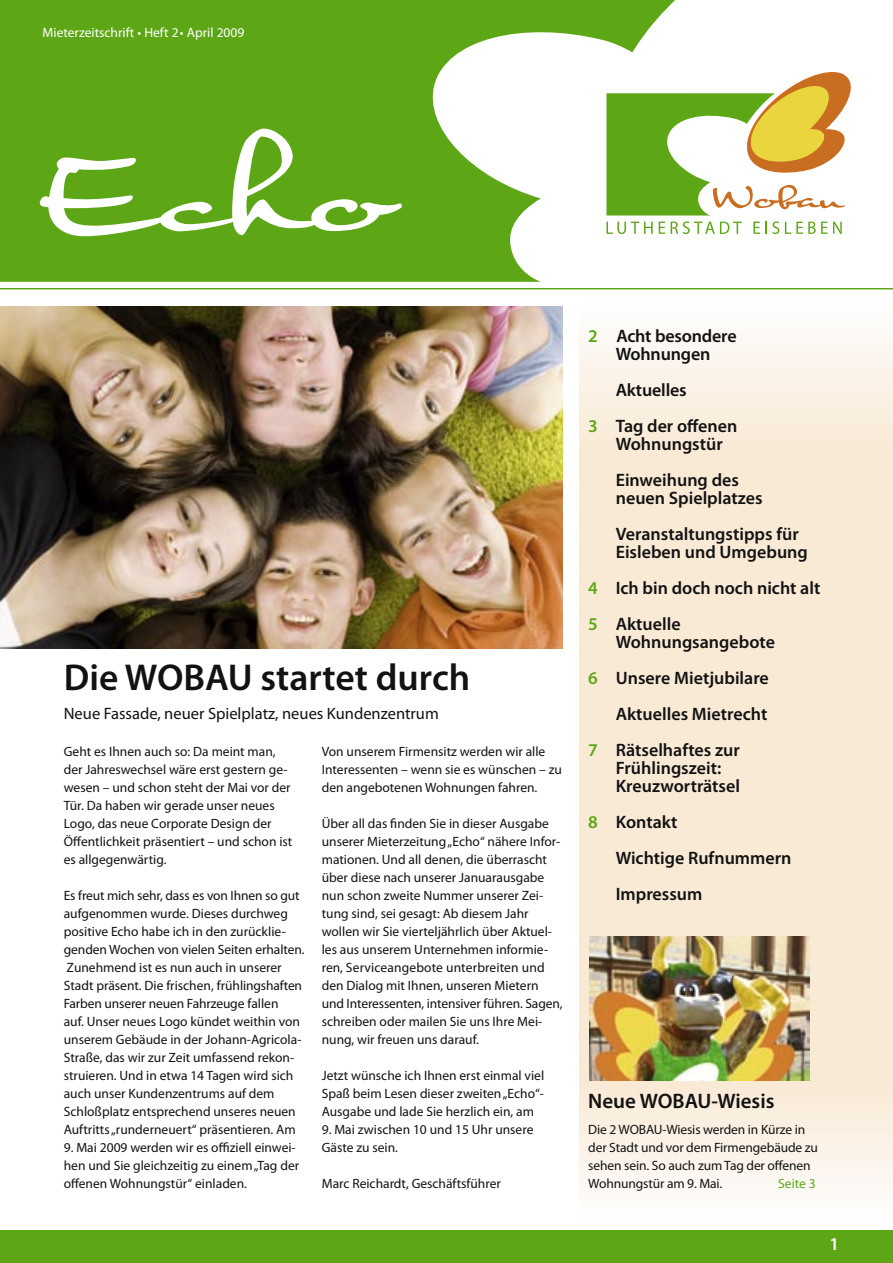
<style>
.page{position:relative;width:893px;height:1263px;background:#fff}
.page>*{position:absolute;margin:0;border:0;box-sizing:border-box;transform-origin:0 0}
.t1{font:120px "Nothing";color:#fff}
.WOBAU_Journal_Haedline{font:600 37.5px "Myriad Pro";color:#121213}
.WOBAU_Journal_Nachrichten{font:600 21px "Myriad Pro";color:#121213}
.WOBAU_Journal_Fließtext{font:600 18px/18px "Myriad Pro";color:#121213}
.t2{font:600 18px "Myriad Pro";color:#fff}
.WOBAU_Journal_Unterzeile_Überschrift{font:16.5px "Myriad Pro";color:#121213}
.WOBAU_Journal_Fließtext-2{font:13.5px/18px "Myriad Pro";color:#121213}
.WOBAU_Journal_Fließtext_Kasten{font:13.5px/18px "Myriad Pro";letter-spacing:-.01em;color:#121213}
.t3{font:13.5px "Myriad Pro";color:#fff}
.WOBAU_Journal_Fließtext_Kasten-2{font:13.5px "Myriad Pro";color:#5da716}
.s1{color:#5da716}
</style>
<div class="page">
<div style="left:0;top:1230px;width:893px;height:33px;background:#5da716"></div>
<svg style="left:580px;top:339px;width:313px;height:849px;background:#f9ebda"></svg>
<svg style="left:0;top:0;width:689px;height:282px;fill:#5da716"></svg>
<img style="left:0;top:306px;width:563px;height:342px">
<svg style="left:606px;top:66px;width:245px;height:149px"></svg>
<svg style="left:606px;top:222px;width:47px;height:12px"></svg>
<svg style="left:659px;top:222px;width:6px;height:12px"></svg>
<svg style="left:671px;top:221px;width:71px;height:13px"></svg>
<svg style="left:753px;top:221px;width:26px;height:13px"></svg>
<svg style="left:785px;top:222px;width:57px;height:12px"></svg>
<img style="left:589px;top:936px;width:220px;height:144px">
<hr style="left:0;top:288px;width:893px;height:1px;background:#5da716">
<p class="t3" style="left:43px;top:25px;width:203px">Mieterzeitschrift • Heft 2 • April 2009</p>
<p class="t1" style="left:34px;top:118px;width:362px">Echo</p>
<p class="WOBAU_Journal_Haedline" style="left:64px;top:657px;width:408px">Die WOBAU startet durch</p>
<p class="WOBAU_Journal_Unterzeile_Überschrift" style="left:64px;top:704px;width:377px">Neue Fassade, neuer Spielplatz, neues Kundenzentrum</p>
<p class="WOBAU_Journal_Fließtext-2" style="left:64px;top:743px;width:213px">Geht es Ihnen auch so: Da meint man,</p>
<p class="WOBAU_Journal_Fließtext-2" style="left:64px;top:761px;width:230px">der Jahreswechsel wäre erst gestern ge&shy;wesen – und schon steht der Mai vor der Tür. Da haben wir gerade unser neues Logo, das neue Corporate Design der Öffentlichkeit präsentiert – und schon ist es allgegenwärtig.</p>
<p class="WOBAU_Journal_Fließtext-2" style="left:64px;top:887px;width:242px">Es freut mich sehr, dass es von Ihnen so gut aufgenommen wurde. Dieses durchweg positive Echo habe ich in den zurücklie&shy;genden Wochen von vielen Seiten erhalten.<br>Zunehmend ist es nun auch in unserer Stadt präsent. Die frischen, frühlingshaften Farben unserer neuen Fahrzeuge fallen<br>auf. Unser neues Logo kündet weithin von unserem Gebäude in der Johann-Agricola-Straße, das wir zur Zeit umfassend rekon&shy;struieren. Und in etwa 14 Tagen wird sich auch unser Kundenzentrums auf dem Schloßplatz entsprechend unseres neuen Auftritts „runderneuert“ präsentieren. Am</p>
<p class="WOBAU_Journal_Fließtext-2" style="left:64px;top:1139px;width:237px">9. Mai 2009 werden wir es offiziell einwei&shy;hen und Sie gleichzeitig zu einem „Tag der offenen Wohnungstür“ einladen.</p>
<p class="WOBAU_Journal_Fließtext-2" style="left:322px;top:743px;width:242px">Von unserem Firmensitz werden wir alle<br>Interessenten – wenn sie es wünschen – zu den angebotenen Wohnungen fahren.</p>
<p class="WOBAU_Journal_Fließtext-2" style="left:322px;top:815px;width:240px">Über all das finden Sie in dieser Ausgabe unserer Mieterzeitung „Echo“ nähere Infor&shy;mationen. Und all denen, die überrascht über diese nach unserer Januarausgabe nun schon zweite Nummer unserer Zei&shy;tung sind, sei gesagt: Ab diesem Jahr</p>
<p class="WOBAU_Journal_Fließtext-2" style="left:322px;top:923px;width:232px">wollen wir Sie vierteljährlich über Aktuel&shy;les aus unserem Unternehmen informie&shy;ren, Serviceangebote unterbreiten und</p>
<p class="WOBAU_Journal_Fließtext-2" style="left:322px;top:977px;width:242px">den Dialog mit Ihnen, unseren Mietern und Interessenten, intensiver führen. Sagen, schreiben oder mailen Sie uns Ihre Mei&shy;nung, wir freuen uns darauf.</p>
<p class="WOBAU_Journal_Fließtext-2" style="left:322px;top:1067px;width:224px;text-align:justify">Jetzt wünsche ich Ihnen erst einmal viel Spaß beim Lesen dieser zweiten „Echo“- Ausgabe und lade Sie herzlich ein, am</p>
<p class="WOBAU_Journal_Fließtext-2" style="left:322px;top:1121px;width:213px">9. Mai zwischen 10 und 15 Uhr unsere<br>Gäste zu sein.</p>
<p class="WOBAU_Journal_Fließtext-2" style="left:322px;top:1175px;width:181px">Marc Reichardt, Geschäftsführer</p>
<p class="WOBAU_Journal_Fließtext" style="left:588px;top:327px;width:150px"><span class="s1">2</span> Acht besondere</p>
<p class="WOBAU_Journal_Fließtext" style="left:616px;top:345px;width:96px">Wohnungen</p>
<p class="WOBAU_Journal_Fließtext" style="left:616px;top:381px;width:72px">Aktuelles</p>
<p class="WOBAU_Journal_Fließtext" style="left:588px;top:417px;width:151px"><span class="s1">3</span> Tag der offenen</p>
<p class="WOBAU_Journal_Fließtext" style="left:616px;top:435px;width:109px">Wohnungstür</p>
<p class="WOBAU_Journal_Fließtext" style="left:616px;top:471px;width:125px">Einweihung des</p>
<p class="WOBAU_Journal_Fließtext" style="left:616px;top:489px;width:148px">neuen Spielplatzes</p>
<p class="WOBAU_Journal_Fließtext" style="left:616px;top:525px;width:194px">Veranstaltungstipps für<br>Eisleben und Umgebung</p>
<p class="WOBAU_Journal_Fließtext" style="left:588px;top:579px;width:234px"><span class="s1">4</span> Ich bin doch noch nicht alt</p>
<p class="WOBAU_Journal_Fließtext" style="left:588px;top:615px;width:94px"><span class="s1">5</span> Aktuelle</p>
<p class="WOBAU_Journal_Fließtext" style="left:616px;top:633px;width:161px">Wohnungsangebote</p>
<p class="WOBAU_Journal_Fließtext" style="left:588px;top:669px;width:182px"><span class="s1">6</span> Unsere Mietjubilare</p>
<p class="WOBAU_Journal_Fließtext" style="left:616px;top:705px;width:153px">Aktuelles Mietrecht</p>
<p class="WOBAU_Journal_Fließtext" style="left:588px;top:741px;width:153px"><span class="s1">7</span> Rätselhaftes zur</p>
<p class="WOBAU_Journal_Fließtext" style="left:616px;top:759px;width:107px">Frühlingszeit:</p>
<p class="WOBAU_Journal_Fließtext" style="left:616px;top:777px;width:126px">Kreuzworträtsel</p>
<p class="WOBAU_Journal_Fließtext" style="left:588px;top:813px;width:91px"><span class="s1">8</span> Kontakt</p>
<p class="WOBAU_Journal_Fließtext" style="left:616px;top:849px;width:177px">Wichtige Rufnummern</p>
<p class="WOBAU_Journal_Fließtext" style="left:616px;top:885px;width:88px">Impressum</p>
<p class="WOBAU_Journal_Nachrichten" style="left:588px;top:1090px;width:188px">Neue WOBAU-Wiesis</p>
<p class="WOBAU_Journal_Fließtext_Kasten" style="left:588px;top:1121px;width:231px">Die 2 WOBAU-Wiesis werden in Kürze in der Stadt und vor dem Firmengebäude zu sehen sein. So auch zum Tag der offenen Wohnungstür am 9. Mai.</p>
<p class="WOBAU_Journal_Fließtext_Kasten-2" style="left:778px;top:1176px;width:39px">Seite 3</p>
<p class="t2" style="left:830px;top:1234px;width:11px">1</p>
</div>
